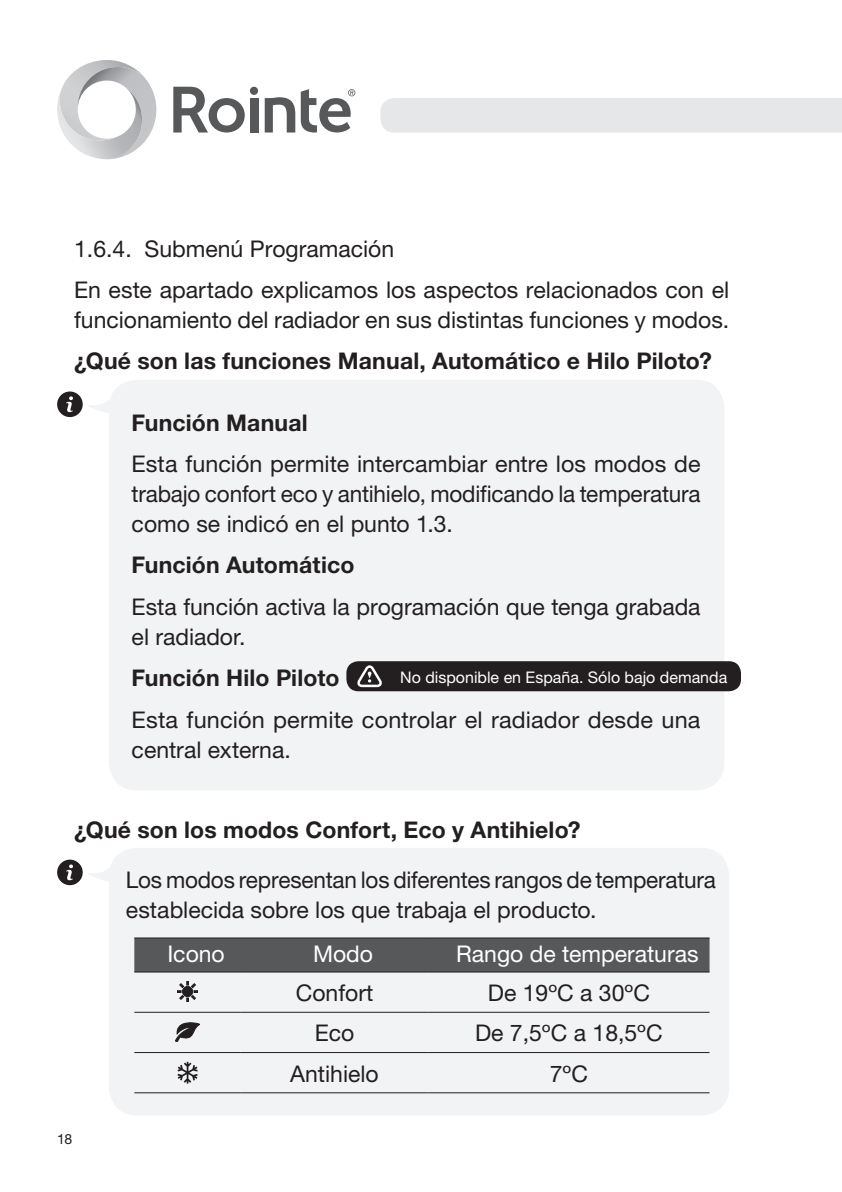
<style>
.page{position:relative;width:842px;height:1192px;background:#fff}
.page>*{position:absolute;margin:0;border:0;box-sizing:border-box;transform-origin:0 0}
.Body{font:23px/41.4px "Helvetica Neue";color:#231f20}
.Body-2{font:700 23px "Helvetica Neue";letter-spacing:.005em;color:#231f20}
.t1{font:23px "Helvetica Neue";color:#fff}
.t2{font:16px "Helvetica Neue";color:#fff}
.t3{font:14px "Helvetica Neue";color:#231f20}
.s1{font-weight:700}
</style>
<div class="page">
<div style="left:380px;top:98px;width:462px;height:35px;background:#e6e7e9"></div>
<svg style="left:57px;top:60px;width:99px;height:99px"></svg>
<svg style="left:173px;top:87px;width:72px;height:45px"></svg>
<div style="left:250px;top:98px;width:8px;height:34px;background:#57585a"></div>
<svg style="left:301px;top:89px;width:54px;height:43px"></svg>
<svg style="left:265px;top:97px;width:30px;height:35px"></svg>
<div style="left:250px;top:87px;width:8px;height:8px;background:#57585a;border-radius:50%"></div>
<div style="left:109px;top:380px;width:615px;height:410px;background:#f2f3f4;border-radius:28px"></div>
<svg style="left:57px;top:391px;width:58px;height:26px"></svg>
<div style="left:109px;top:847px;width:620px;height:268px;background:#f2f3f4;border-radius:28px"></div>
<div style="left:134px;top:938px;width:575px;height:33px;background:#57585a"></div>
<hr style="left:134px;top:937px;width:107px;height:1px;background:#231f20">
<hr style="left:241px;top:937px;width:187px;height:1px;background:#231f20">
<hr style="left:428px;top:937px;width:281px;height:1px;background:#231f20">
<hr style="left:134px;top:971px;width:107px;height:1px;background:#231f20">
<hr style="left:241px;top:971px;width:187px;height:1px;background:#231f20">
<hr style="left:428px;top:971px;width:281px;height:1px;background:#231f20">
<hr style="left:134px;top:1011px;width:107px;height:1px;background:#231f20">
<hr style="left:241px;top:1011px;width:187px;height:1px;background:#231f20">
<hr style="left:428px;top:1011px;width:281px;height:1px;background:#231f20">
<hr style="left:134px;top:1052px;width:107px;height:1px;background:#231f20">
<hr style="left:241px;top:1052px;width:187px;height:1px;background:#231f20">
<hr style="left:428px;top:1052px;width:281px;height:1px;background:#231f20">
<hr style="left:134px;top:1092px;width:107px;height:1px;background:#231f20">
<hr style="left:241px;top:1092px;width:187px;height:1px;background:#231f20">
<hr style="left:428px;top:1092px;width:281px;height:1px;background:#231f20">
<svg style="left:177px;top:981px;width:21px;height:20px"></svg>
<svg style="left:175px;top:1022px;width:25px;height:19px"></svg>
<svg style="left:177px;top:1061px;width:21px;height:22px"></svg>
<svg style="left:57px;top:859px;width:53px;height:26px"></svg>
<div style="left:346px;top:661px;width:395px;height:30px;background:#231f20;border-radius:12px"></div>
<svg style="left:357px;top:665px;width:25px;height:22px"></svg>
<p class="Body" style="left:74px;top:227px;width:321px">1.6.4. Submenú Programación</p>
<p class="Body" style="left:74px;top:274px;width:656px;line-height:30px">En este apartado explicamos los aspectos relacionados con el funcionamiento del radiador en sus distintas funciones y modos.</p>
<p class="Body-2" style="left:74px;top:347px;width:639px">¿Qué son las funciones Manual, Automático e Hilo Piloto?</p>
<p class="Body" style="left:132px;top:401px;width:570px"><span class="s1">Función Manual<br></span>Esta función permite intercambiar entre los modos de</p>
<p class="Body" style="left:132px;top:478px;width:570px;line-height:30px">trabajo confort eco y antihielo, modificando la temperatura como se indicó en el punto 1.3.</p>
<p class="Body" style="left:132px;top:544px;width:570px"><span class="s1">Función Automático<br></span>Esta función activa la programación que tenga grabada</p>
<p class="Body" style="left:132px;top:615px;width:570px">el radiador.<br><span class="s1">Función Hilo Piloto<br></span>Esta función permite controlar el radiador desde una</p>
<p class="Body" style="left:132px;top:728px;width:161px">central externa.</p>
<p class="t2" style="left:400px;top:667px;width:328px">No disponible en España. Sólo bajo demanda</p>
<p class="Body-2" style="left:74px;top:815px;width:508px">¿Qué son los modos Confort, Eco y Antihielo?</p>
<p class="Body" style="left:126px;top:864px;width:591px;line-height:30px">Los modos representan los diferentes rangos de temperatura establecida sobre los que trabaja el producto.</p>
<p class="t1" style="left:167px;top:940px;width:59px">Icono</p>
<p class="t1" style="left:313px;top:940px;width:62px">Modo</p>
<p class="t1" style="left:456px;top:940px;width:244px">Rango de temperaturas</p>
<p class="Body" style="left:296px;top:972px;width:79px">Confort</p>
<p class="Body" style="left:488px;top:972px;width:164px">De 19ºC a 30ºC</p>
<p class="Body" style="left:315px;top:1012px;width:41px">Eco</p>
<p class="Body" style="left:475px;top:1012px;width:189px">De 7,5ºC a 18,5ºC</p>
<p class="Body" style="left:290px;top:1052px;width:90px">Antihielo</p>
<p class="Body" style="left:550px;top:1052px;width:40px">7ºC</p>
<p class="t3" style="left:57px;top:1131px;width:17px">18</p>
</div>
